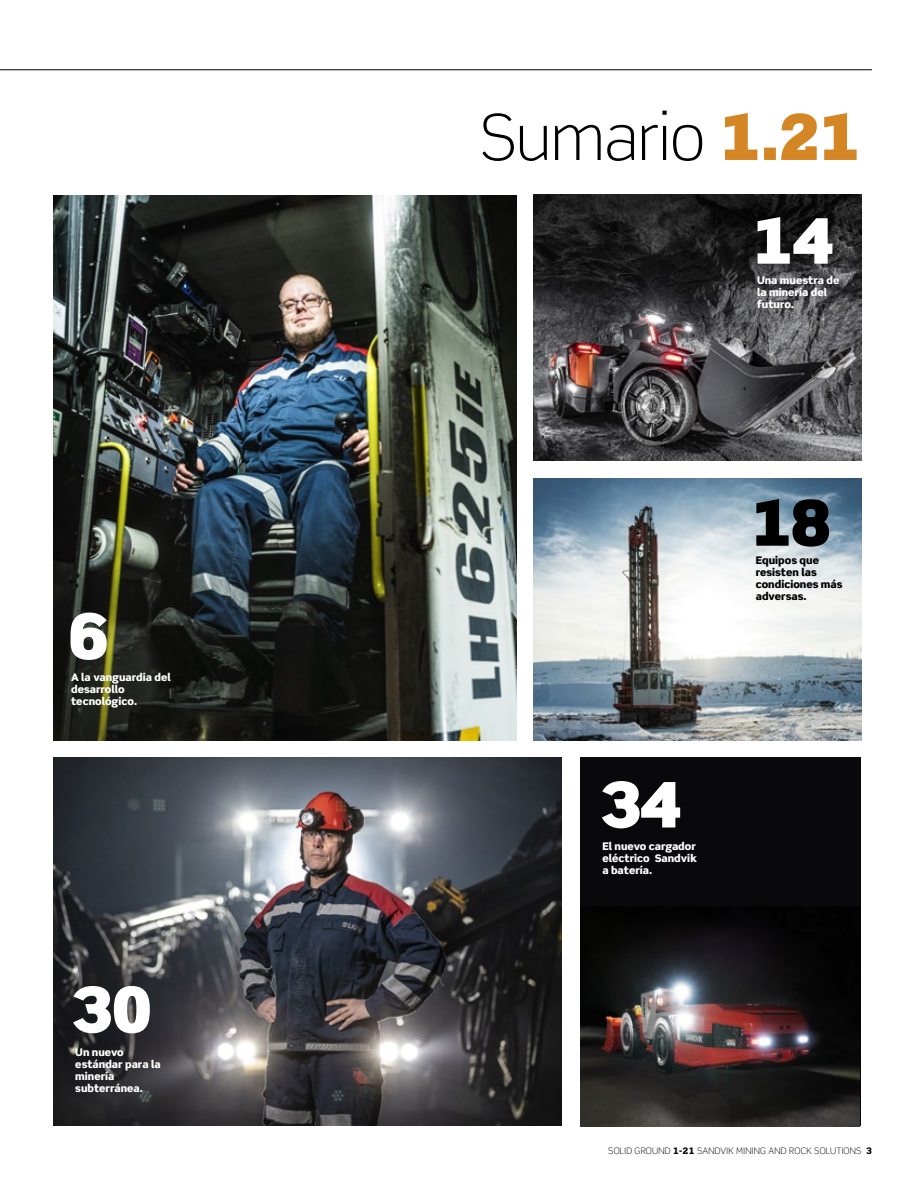
<style>
.page{position:relative;width:915px;height:1191px;background:#fff}
.page>*{position:absolute;margin:0;border:0;box-sizing:border-box;transform-origin:0 0}
.t1{font:300 63.3px "Scene Pro";letter-spacing:-.01em;color:#000}
.t2{font:900 63px "Scene Pro";color:#fff}
.t3{font:900 63px "Scene Pro";color:#000}
.t4{font:900 10.5px/12px "Scene Pro";color:#fff}
.t5{font:900 10.5px/12px "Scene Pro";color:#000}
.t6{font:300 9px "Scene Pro";letter-spacing:.025em;color:#000}
.s1{font-weight:900;color:#d48625}
.s2{font-weight:900}
</style>
<div class="page">
<img style="left:54px;top:196px;width:462px;height:544px">
<hr style="left:0;top:69px;width:871px;height:1px;background:#000">
<img style="left:54px;top:757px;width:507px;height:368px">
<div style="left:580px;top:757px;width:280px;height:369px;background:#09090b"></div>
<img style="left:580px;top:906px;width:279px;height:220px">
<img style="left:533px;top:195px;width:328px;height:266px">
<img style="left:533px;top:478px;width:328px;height:262px">
<h2 class="t2" style="left:67px;top:595px;width:44px">6</h2>
<p class="t4" style="left:71px;top:671px;width:101px">A la vanguardia del desarrollo tecnológico.</p>
<h2 class="t2" style="left:71px;top:968px;width:84px">30</h2>
<p class="t4" style="left:75px;top:1046px;width:87px">Un nuevo estándar para la minería subterránea.</p>
<h1 class="t1" style="left:479px;top:99px;width:383px">Sumario <span class="s1">1.21</span></h1>
<h2 class="t2" style="left:751px;top:199px;width:84px">14</h2>
<p class="t4" style="left:756px;top:274px;width:84px">Una muestra de la minería del futuro.</p>
<h2 class="t3" style="left:753px;top:481px;width:79px">18</h2>
<p class="t5" style="left:755px;top:554px;width:88px">Equipos que resisten las condiciones más adversas.</p>
<h2 class="t2" style="left:599px;top:763px;width:84px">34</h2>
<p class="t4" style="left:602px;top:839px;width:96px;text-align:justify">El nuevo cargador eléctrico Sandvik a batería.</p>
<p class="t6" style="left:608px;top:1145px;width:265px">SOLID GROUND <span class="s2">1-21</span> SANDVIK MINING AND ROCK SOLUTIONS <span class="s2">3</span></p>
</div>
